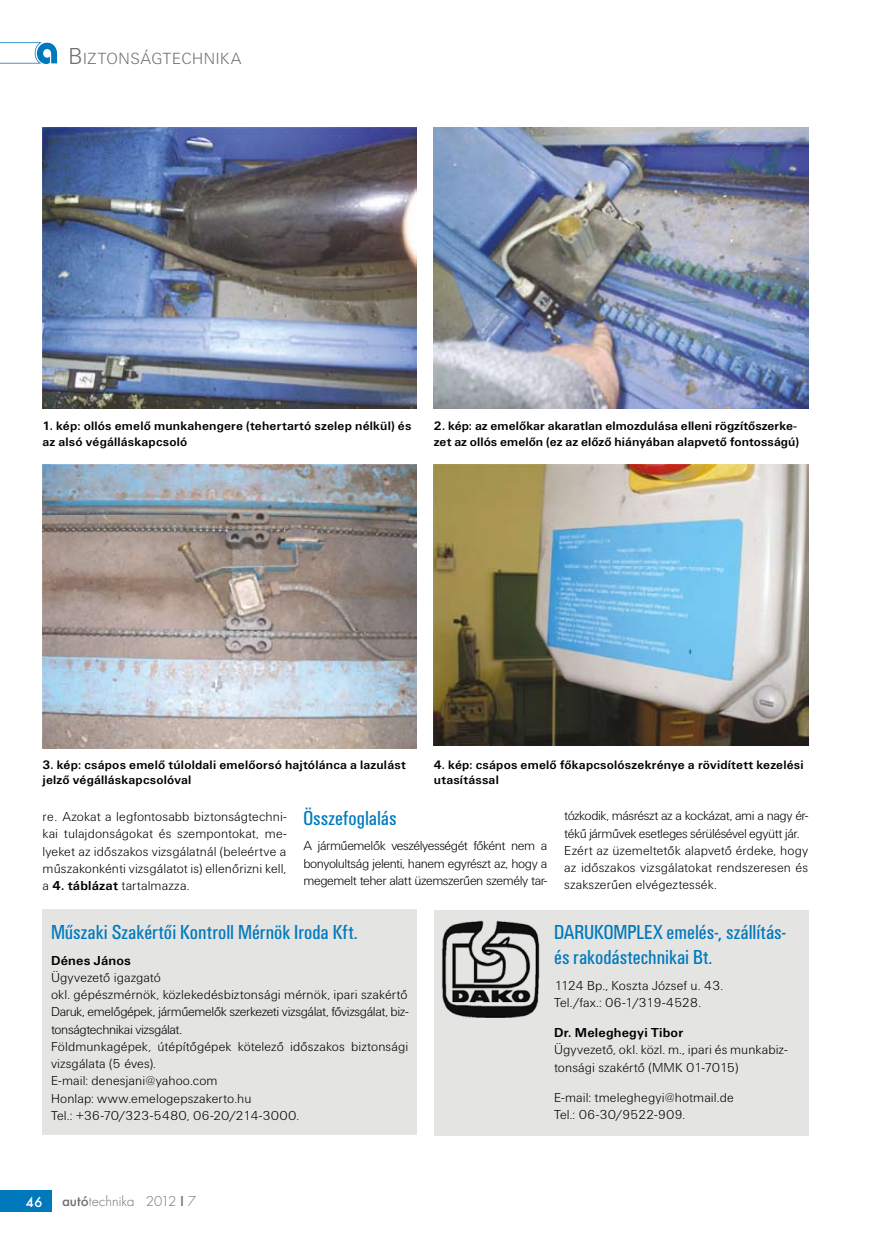
<style>
.page{position:relative;width:872px;height:1246px;background:#fff}
.page>*{position:absolute;margin:0;border:0;box-sizing:border-box;transform-origin:0 0}
.t1{font:21px/25.2px "U001 Con";color:#0079bc}
.t2{font:16.8px "U001 Lig";letter-spacing:.035em;color:#70706f}
.t3{font:300 15px "Futura TOT";color:#70706f}
.t4{font:500 15px "Futura TOT";color:#fff}
.t5{font:13.5px/17.2px "U001 Lig";color:#000}
.t6{font:700 12.75px/15.3px "U001";letter-spacing:.015em;color:#000}
.s1{font-size:24px}
.s2{font-family:"U001";font-weight:700}
.s3{font-weight:500}
</style>
<div class="page">
<div style="left:0;top:1191px;width:51px;height:21px;background:#0079bc"></div>
<svg style="left:0;top:42px;width:57px;height:22px"></svg>
<div style="left:434px;top:910px;width:374px;height:225px;background:#e4e4e3"></div>
<img style="left:43px;top:127px;width:374px;height:281px">
<img style="left:434px;top:127px;width:374px;height:281px">
<img style="left:43px;top:465px;width:374px;height:283px">
<img style="left:434px;top:465px;width:374px;height:280px">
<div style="left:43px;top:909px;width:374px;height:226px;background:#e4e4e3"></div>
<img style="left:442px;top:920px;width:98px;height:97px">
<p class="t2" style="left:68px;top:49px;width:175px"><span class="s1">B</span>IZTONSÁGTECHNIKA</p>
<p class="t6" style="left:43px;top:418px;width:370px">1. kép: ollós emelő munkahengere (tehertartó szelep nélkül) és az alsó végálláskapcsoló</p>
<p class="t6" style="left:434px;top:418px;width:367px">2. kép: az emelőkar akaratlan elmozdulása elleni rögzítőszerke&shy;zet az ollós emelőn (ez az előző hiányában alapvető fontosságú)</p>
<p class="t6" style="left:43px;top:757px;width:365px">3. kép: csápos emelő túloldali emelőorsó hajtólánca a lazulást jelző végálláskapcsolóval</p>
<p class="t1" style="left:303px;top:805px;width:95px">Összefoglalás</p>
<p class="t5" style="left:303px;top:837px;width:245px;text-align:justify">A járműemelők veszélyességét főként nem a bonyolultság jelenti, hanem egyrészt az, hogy a megemelt teher alatt üzemszerűen személy tar-</p>
<p class="t6" style="left:434px;top:757px;width:371px">4. kép: csápos emelő főkapcsolószekrénye a rövidített kezelési utasítással</p>
<p class="t5" style="left:564px;top:807px;width:245px">tózkodik, másrészt az a kockázat, ami a nagy ér&shy;tékű járművek esetleges sérülésével együtt jár.<br>Ezért az üzemeltetők alapvető érdeke, hogy az időszakos vizsgálatokat rendszeresen és szakszerűen elvégeztessék.</p>
<p class="t5" style="left:43px;top:808px;width:245px;text-align:justify">re. Azokat a legfontosabb biztonságtechni&shy;kai tulajdonságokat és szempontokat, me&shy;lyeket az időszakos vizsgálatnál (beleértve a műszakonkénti vizsgálatot is) ellenőrizni kell, a <span class="s2">4. táblázat</span> tartalmazza.</p>
<p class="t1" style="left:51px;top:919px;width:308px">Műszaki Szakértői Kontroll Mérnök Iroda Kft.</p>
<p class="t5" style="left:51px;top:951px;width:359px"><span class="s2">Dénes János<br></span>Ügyvezető igazgató<br>okl. gépészmérnök, közlekedésbiztonsági mérnök, ipari szakértő Daruk, emelőgépek, járműemelők szerkezeti vizsgálat, fővizsgálat, biz&shy;tonságtechnikai vizsgálat.<br>Földmunkagépek, útépítőgépek kötelező időszakos biztonsági vizsgálata (5 éves).<br>E-mail: denesjani@yahoo.com<br>Honlap: www.emelogepszakerto.hu<br>Tel.: +36-70/323-5480, 06-20/214-3000.</p>
<p class="t4" style="left:26px;top:1193px;width:19px">46</p>
<p class="t3" style="left:62px;top:1193px;width:135px"><span class="s3">autó</span>technika 2012 <span class="s3">I</span> 7</p>
<p class="t1" style="left:554px;top:919px;width:233px">DARUKOMPLEX emelés-, szállítás&shy;és rakodástechnikai Bt.</p>
<p class="t5" style="left:554px;top:977px;width:171px">1124 Bp., Koszta József u. 43.<br>Tel./fax.: 06-1/319-4528.</p>
<p class="t5" style="left:554px;top:1024px;width:235px"><span class="s2">Dr. Meleghegyi Tibor<br></span>Ügyvezető, okl. közl. m., ipari és munkabiz&shy;tonsági szakértő (MMK 01-7015)</p>
<p class="t5" style="left:554px;top:1089px;width:181px">E-mail: tmeleghegyi@hotmail.de<br>Tel.: 06-30/9522-909.</p>
</div>
